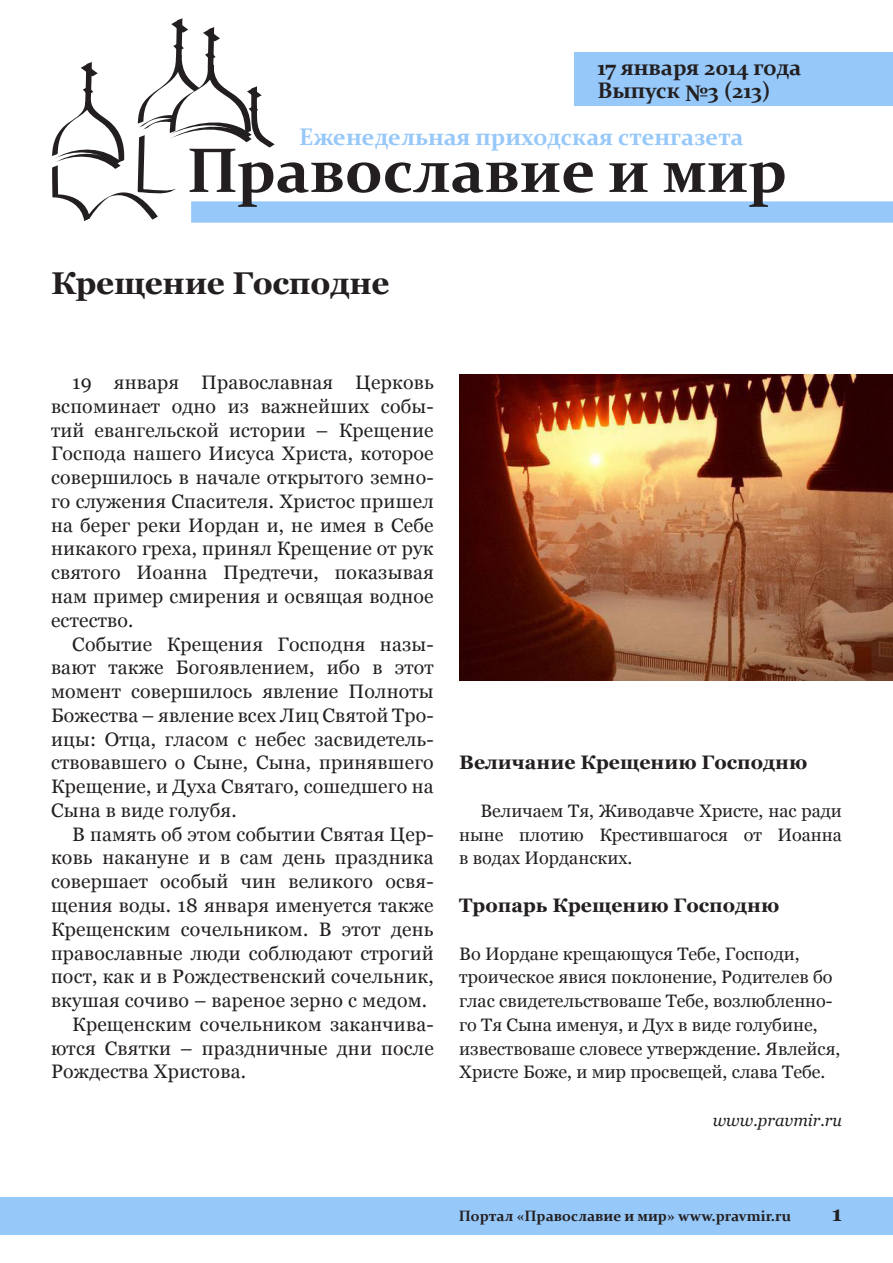
<style>
.page{position:relative;width:893px;height:1263px;background:#fff}
.page>*{position:absolute;margin:0;border:0;box-sizing:border-box;transform-origin:0 0}
.Zagolovok{font:700 31.5px "Georgia";letter-spacing:-.01em;color:#231f20}
.t1{font:700 24px "Constantia";color:#96c8fa}
.t2{font:700 22.5px/22.5px "Constantia";color:#231f20}
.t3{font:700 21px "Georgia";color:#231f20}
.Text{font:19.5px/23.7px "Georgia";letter-spacing:.01em;color:#231f20;text-align:justify}
.Podzagolovok{font:700 19.5px "Georgia";color:#231f20}
.Text-2{font:18px/23.7px "Georgia";color:#231f20;text-align:justify}
.Bibliography{font:italic 16.5px "Georgia";color:#231f20}
.t4{font:700 15px "Constantia";color:#231f20}
</style>
<div class="page">
<div style="left:191px;top:201px;width:702px;height:22px;background:#96c8fa"></div>
<div style="left:574px;top:53px;width:319px;height:53px;background:#96c8fa"></div>
<svg style="left:52px;top:18px;width:541px;height:203px"></svg>
<svg style="left:609px;top:163px;width:39px;height:29px"></svg>
<svg style="left:664px;top:162px;width:121px;height:45px"></svg>
<div style="left:0;top:1197px;width:893px;height:37px;background:#96c8fa"></div>
<img style="left:459px;top:375px;width:434px;height:305px">
<p class="t2" style="left:597px;top:55px;width:205px">17 января 2014 года<br>Выпуск №3 (213)</p>
<p class="t1" style="left:299px;top:120px;width:446px">Еженедельная приходская стенгазета</p>
<p class="Zagolovok" style="left:51px;top:263px;width:340px">Крещение Господне</p>
<p class="Text" style="left:51px;top:371px;width:384px;text-indent:21px">19 января Православная Церковь вспоминает одно из важнейших собы&shy;тий евангельской истории – Крещение Господа нашего Иисуса Христа, которое совершилось в начале открытого земно&shy;го служения Спасителя. Христос пришел на берег реки Иордан и, не имея в Себе никакого греха, принял Крещение от рук святого Иоанна Предтечи, показывая нам пример смирения и освящая водное естество.</p>
<p class="Text" style="left:51px;top:632px;width:384px;text-indent:21px">Событие Крещения Господня назы&shy;вают также Богоявлением, ибо в этот момент совершилось явление Полноты Божества – явление всех Лиц Святой Тро&shy;ицы: Отца, гласом с небес засвидетель&shy;ствовавшего о Сыне, Сына, принявшего Крещение, и Духа Святаго, сошедшего на Сына в виде голубя.</p>
<p class="Text" style="left:51px;top:822px;width:384px;text-indent:21px">В память об этом событии Святая Цер&shy;ковь накануне и в сам день праздника совершает особый чин великого освя&shy;щения воды. 18 января именуется также Крещенским сочельником. В этот день православные люди соблюдают строгий пост, как и в Рождественский сочельник, вкушая сочиво – вареное зерно с медом.</p>
<p class="Text" style="left:51px;top:1013px;width:384px;text-indent:21px">Крещенским сочельником заканчива&shy;ются Святки – праздничные дни после Рождества Христова.</p>
<p class="Podzagolovok" style="left:459px;top:750px;width:350px">Величание Крещению Господню</p>
<p class="Text-2" style="left:459px;top:799px;width:384px;text-indent:21px">Величаем Тя, Живодавче Христе, нас ради ныне плотию Крестившагося от Иоанна в водах Иорданских.</p>
<p class="Podzagolovok" style="left:459px;top:893px;width:322px">Тропарь Крещению Господню</p>
<p class="Text-2" style="left:459px;top:942px;width:383px;text-align:left">Во Иордане крещающуся Тебе, Господи, троическое явися поклонение, Родителев бо глас свидетельствоваше Тебе, возлюбленно&shy;го Тя Сына именуя, и Дух в виде голубине, извествоваше словесе утверждение. Явлейся, Христе Боже, и мир просвещей, слава Тебе.</p>
<p class="Bibliography" style="left:713px;top:1110px;width:131px">www.pravmir.ru</p>
<p class="t4" style="left:459px;top:1205px;width:334px">Портал «Православие и мир» www.pravmir.ru</p>
<p class="t3" style="left:832px;top:1200px;width:12px">1</p>
</div>
